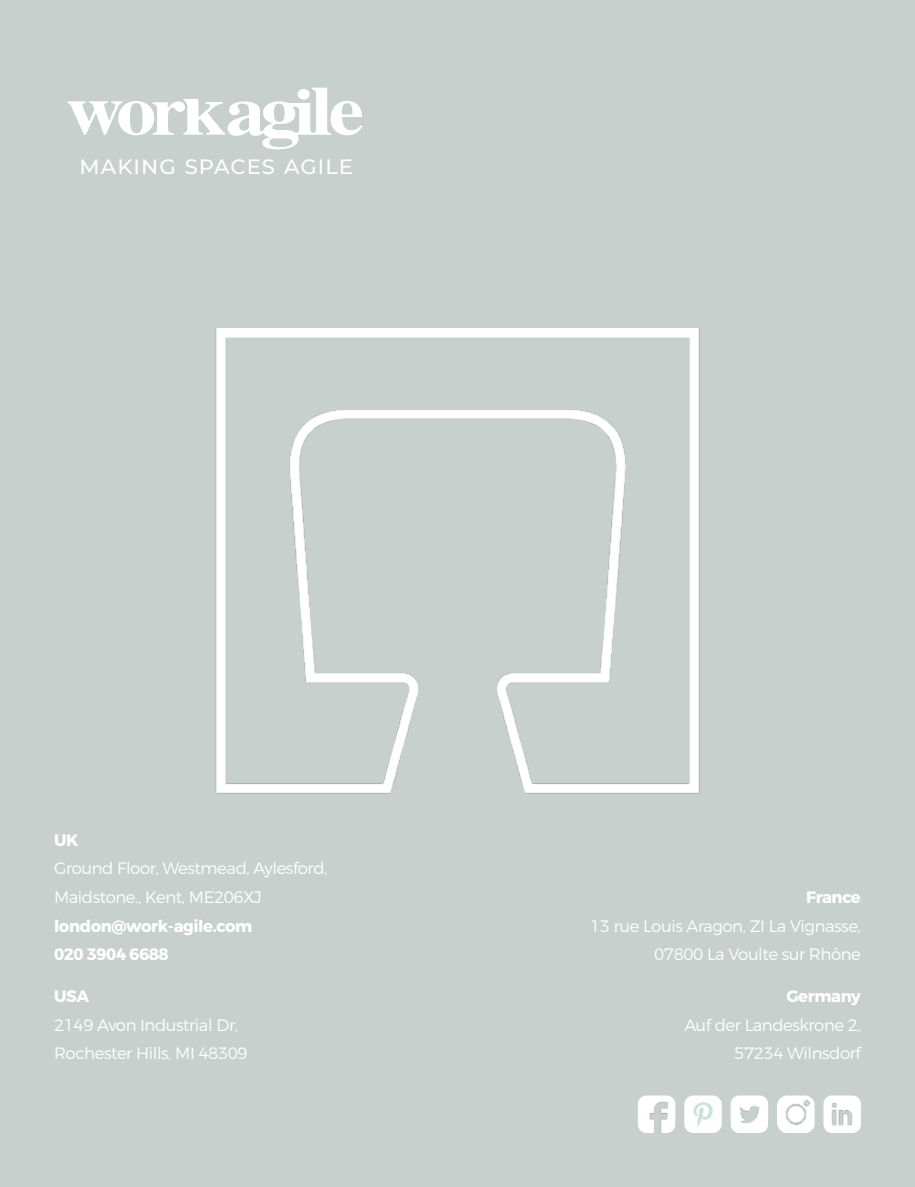
<style>
.page{position:relative;width:915px;height:1187px;background:#fff}
.page>*{position:absolute;margin:0;border:0;box-sizing:border-box;transform-origin:0 0}
.t1{font:500 20.7px "Montserrat";letter-spacing:.05em;color:#fff}
.t2{font:300 16.5px/28.7px "Montserrat";letter-spacing:-.025em;color:#fff}
.t3{font:700 16.5px/28.7px "Montserrat";letter-spacing:-.025em;color:#fff}
</style>
<div class="page">
<div style="left:0;top:0;width:914px;height:1186px;background:#c7d0cd"></div>
<svg style="left:68px;top:88px;width:294px;height:61px"></svg>
<div style="left:297px;top:89px;width:12px;height:11px;background:#fff;border-radius:50%"></div>
<img style="left:638px;top:1095px;width:37px;height:37px">
<img style="left:684px;top:1095px;width:37px;height:37px">
<img style="left:730px;top:1095px;width:37px;height:37px">
<img style="left:777px;top:1095px;width:37px;height:37px">
<img style="left:823px;top:1095px;width:37px;height:37px">
<img style="left:215px;top:328px;width:485px;height:466px">
<p class="t1" style="left:80px;top:152px;width:275px">MAKING SPACES AGILE</p>
<p class="t3" style="left:54px;top:825px;width:26px">UK</p>
<p class="t2" style="left:54px;top:853px;width:275px">Ground Floor, Westmead, Aylesford,<br>Maidstone., Kent, ME206XJ</p>
<p class="t3" style="left:54px;top:911px;width:200px">london@work-agile.com<br>020 3904 6688</p>
<p class="t3" style="left:54px;top:982px;width:37px">USA</p>
<p class="t2" style="left:54px;top:1010px;width:195px">2149 Avon Industrial Dr,<br>Rochester Hills, MI 48309</p>
<p class="t3" style="left:805px;top:883px;width:56px">France</p>
<p class="t2" style="left:590px;top:911px;width:272px;text-align:right">13 rue Louis Aragon, ZI La Vignasse,<br>07800 La Voulte sur Rhône</p>
<p class="t3" style="left:786px;top:982px;width:76px">Germany</p>
<p class="t2" style="left:684px;top:1010px;width:178px;text-align:right">Auf der Landeskrone 2,<br>57234 Wilnsdorf</p>
</div>
